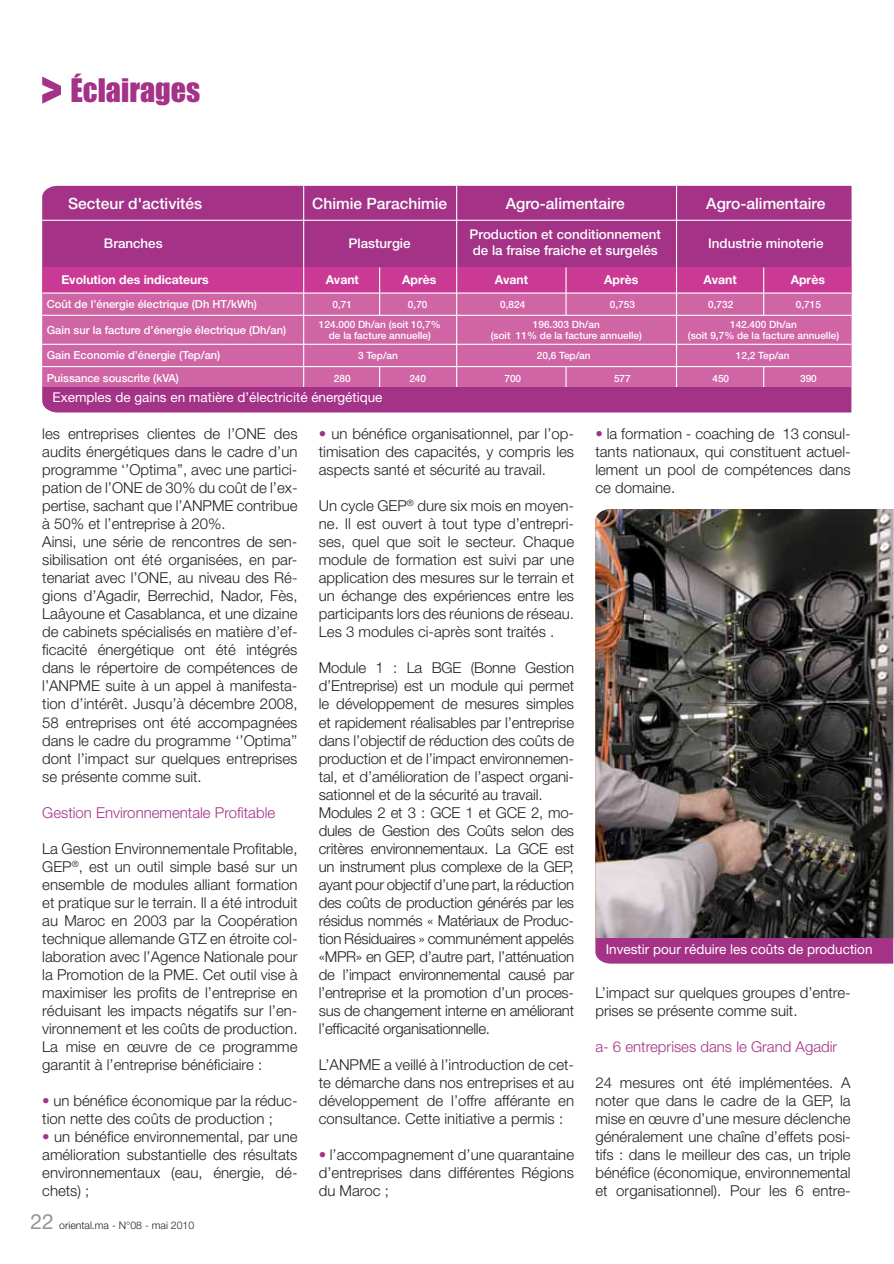
<style>
.page{position:relative;width:894px;height:1264px;background:#fff}
.page>*{position:absolute;margin:0;border:0;box-sizing:border-box;transform-origin:0 0}
.t1{font:30px "Impact";color:#a43287}
.t2{font:500 15.6px "Helvetica Neue";color:#fff}
.t3{font:300 15px/18px "Helvetica Neue";color:#231f20;text-align:justify}
.t4{font:300 15px/18px "Helvetica Neue";letter-spacing:-.02em;color:#231f20}
.t5{font:300 15px "Helvetica Neue";color:#a43287}
.t6{font:13.5px "Helvetica Neue";color:#fff}
.t7{font:500 13.35px/16px "Helvetica Neue";color:#fff}
.t8{font:700 12.3px "Helvetica Neue";color:#fff}
.t9{font:500 11.1px/22.2px "Helvetica Neue";color:#fff}
.t10{font:300 10.5px "Helvetica Neue";color:#231f20}
.t11{font:500 10.05px/11.1px "Helvetica Neue";color:#fff;text-align:center}
.s1{color:#a43287}
.s2{font-weight:400;font-size:21px;color:#939598}
</style>
<div class="page">
<svg style="left:42px;top:76px;width:19px;height:28px"></svg>
<div style="left:42px;top:386px;width:809px;height:26px;background:#a43287"></div>
<div style="left:42px;top:186px;width:809px;height:81px;background:#a43287"></div>
<div style="left:42px;top:268px;width:809px;height:118px;background:#d065a6"></div>
<div style="left:42px;top:268px;width:809px;height:25px;background:#ca3a95"></div>
<hr style="left:303px;top:186px;width:1px;height:200px;background:#fff">
<hr style="left:456px;top:186px;width:1px;height:200px;background:#fff">
<hr style="left:379px;top:267px;width:1px;height:48px;background:#fff">
<hr style="left:42px;top:220px;width:809px;height:1px;background:#fff">
<hr style="left:42px;top:292px;width:809px;height:1px;background:#fff">
<hr style="left:675px;top:186px;width:2px;height:200px;background:#fff">
<hr style="left:42px;top:315px;width:809px;height:1px;background:#fff">
<hr style="left:42px;top:344px;width:809px;height:1px;background:#fff">
<hr style="left:42px;top:366px;width:809px;height:1px;background:#fff">
<hr style="left:565px;top:267px;width:1px;height:48px;background:#fff">
<hr style="left:763px;top:267px;width:1px;height:48px;background:#fff">
<svg style="left:379px;top:367px;width:1px;height:19px"></svg>
<svg style="left:565px;top:367px;width:1px;height:19px"></svg>
<svg style="left:763px;top:367px;width:1px;height:19px"></svg>
<div style="left:595px;top:937px;width:298px;height:26px;background:#a43287"></div>
<img style="left:595px;top:509px;width:298px;height:428px">
<h1 class="t1" style="left:70px;top:74px;width:131px">Éclairages</h1>
<p class="t2" style="left:68px;top:198px;width:135px">Secteur d'activités</p>
<p class="t2" style="left:312px;top:198px;width:136px">Chimie Parachimie</p>
<p class="t2" style="left:505px;top:198px;width:121px">Agro-alimentaire</p>
<p class="t2" style="left:706px;top:198px;width:121px">Agro-alimentaire</p>
<p class="t7" style="left:104px;top:237px;width:60px">Branches</p>
<p class="t7" style="left:348px;top:237px;width:63px">Plasturgie</p>
<p class="t7" style="left:469px;top:228px;width:193px">Production et conditionnement de la fraise fraiche et surgelés</p>
<p class="t7" style="left:708px;top:237px;width:117px">Industrie minoterie</p>
<p class="t8" style="left:61px;top:272px;width:149px">Evolution des indicateurs</p>
<p class="t9" style="left:47px;top:294px;width:212px">Coût de l’énergie électrique (Dh HT/kWh)</p>
<p class="t9" style="left:47px;top:320px;width:241px">Gain sur la facture d’énergie électrique (Dh/an)</p>
<p class="t9" style="left:47px;top:346px;width:175px">Gain Economie d’énergie (Tep/an)<br>Puissance souscrite (kVA)</p>
<p class="t8" style="left:326px;top:272px;width:35px">Avant</p>
<p class="t8" style="left:402px;top:272px;width:36px">Après</p>
<p class="t8" style="left:494px;top:272px;width:35px">Avant</p>
<p class="t8" style="left:604px;top:272px;width:36px">Après</p>
<p class="t8" style="left:703px;top:272px;width:35px">Avant</p>
<p class="t8" style="left:790px;top:272px;width:36px">Après</p>
<p class="t11" style="left:408px;top:300px;width:21px">0,70</p>
<p class="t11" style="left:500px;top:300px;width:27px">0,824</p>
<p class="t11" style="left:609px;top:300px;width:27px">0,753</p>
<p class="t11" style="left:708px;top:300px;width:27px">0,732</p>
<p class="t11" style="left:795px;top:300px;width:27px">0,715</p>
<p class="t11" style="left:319px;top:296px;width:123px;line-height:19.6px;text-align:left;text-indent:14px">0,71<br>124.000 Dh/an (soit 10,7%</p>
<p class="t11" style="left:329px;top:331px;width:103px">de la facture annuelle)</p>
<p class="t11" style="left:490px;top:320px;width:153px">196.303 Dh/an<br>(soit 11% de la facture annuelle)</p>
<p class="t11" style="left:687px;top:320px;width:153px">142.400 Dh/an<br>(soit 9,7% de la facture annuelle)</p>
<p class="t11" style="left:358px;top:351px;width:41px">3 Tep/an</p>
<p class="t11" style="left:536px;top:351px;width:55px">20,6 Tep/an</p>
<p class="t11" style="left:735px;top:351px;width:55px">12,2 Tep/an</p>
<p class="t11" style="left:334px;top:374px;width:18px">280</p>
<p class="t11" style="left:409px;top:374px;width:18px">240</p>
<p class="t11" style="left:504px;top:374px;width:18px">700</p>
<p class="t11" style="left:712px;top:374px;width:18px">450</p>
<p class="t11" style="left:800px;top:374px;width:18px">390</p>
<p class="t11" style="left:614px;top:374px;width:18px">577</p>
<p class="t6" style="left:53px;top:392px;width:331px">Exemples de gains en matière d’électricité énergétique</p>
<p class="t3" style="left:42px;top:427px;width:257px;text-align:left">les entreprises clientes de l’ONE des audits énergétiques dans le cadre d’un programme ‘’Optima’’, avec une partici&shy;pation de l’ONE de 30% du coût de l’ex&shy;pertise, sachant que l’ANPME contribue à 50% et l’entreprise à 20%.<br>Ainsi, une série de rencontres de sen&shy;sibilisation ont été organisées, en par&shy;tenariat avec l’ONE, au niveau des Ré&shy;gions d’Agadir, Berrechid, Nador, Fès, Laâyoune et Casablanca, et une dizaine de cabinets spécialisés en matière d’ef&shy;ficacité énergétique ont été intégrés dans le répertoire de compétences de l’ANPME suite à un appel à manifesta&shy;tion d’intérêt. Jusqu’à décembre 2008, 58 entreprises ont été accompagnées dans le cadre du programme ‘’Optima’’ dont l’impact sur quelques entreprises se présente comme suit.</p>
<p class="t5" style="left:42px;top:806px;width:234px">Gestion Environnementale Profitable</p>
<p class="t3" style="left:42px;top:841px;width:257px">La Gestion Environnementale Profitable, GEP<sup>®</sup>, est un outil simple basé sur un ensemble de modules alliant formation et pratique sur le terrain. Il a été introduit au Maroc en 2003 par la Coopération technique allemande GTZ en étroite col&shy;laboration avec l’Agence Nationale pour la Promotion de la PME. Cet outil vise à maximiser les profits de l’entreprise en réduisant les impacts négatifs sur l’en&shy;vironnement et les coûts de production.<br>La mise en œuvre de ce programme garantit à l’entreprise bénéficiaire :</p>
<p class="t3" style="left:42px;top:1093px;width:257px"><span class="s1">•</span> un bénéfice économique par la réduc&shy;tion nette des coûts de production ;</p>
<p class="t3" style="left:42px;top:1129px;width:257px"><span class="s1">•</span> un bénéfice environnemental, par une amélioration substantielle des résultats environnementaux (eau, énergie, dé&shy;chets) ;</p>
<p class="t10" style="left:31px;top:1221px;width:165px"><span class="s2">22</span> oriental.ma - N°08 - mai 2010</p>
<p class="t3" style="left:319px;top:427px;width:257px"><span class="s1">•</span> un bénéfice organisationnel, par l’op&shy;timisation des capacités, y compris les aspects santé et sécurité au travail.</p>
<p class="t3" style="left:319px;top:499px;width:257px">Un cycle GEP<sup>®</sup> dure six mois en moyen&shy;ne. Il est ouvert à tout type d’entrepri&shy;ses, quel que soit le secteur. Chaque module de formation est suivi par une application des mesures sur le terrain et un échange des expériences entre les participants lors des réunions de réseau.<br>Les 3 modules ci-après sont traités .</p>
<p class="t4" style="left:319px;top:661px;width:257px">Module 1 : La BGE (Bonne Gestion d’Entreprise) est un module qui permet le développement de mesures simples et rapidement réalisables par l’entreprise dans l’objectif de réduction des coûts de production et de l’impact environnemen&shy;tal, et d’amélioration de l’aspect organi&shy;sationnel et de la sécurité au travail.<br>Modules 2 et 3 : GCE 1 et GCE 2, mo&shy;dules de Gestion des Coûts selon des critères environnementaux. La GCE est un instrument plus complexe de la GEP, ayant pour objectif d’une part, la réduction des coûts de production générés par les résidus nommés « Matériaux de Produc&shy;tion Résiduaires » communément appelés «MPR» en GEP, d’autre part, l’atténuation de l’impact environnemental causé par l’entreprise et la promotion d’un proces&shy;sus de changement interne en améliorant l’efficacité organisationnelle.</p>
<p class="t3" style="left:319px;top:1057px;width:257px">L’ANPME a veillé à l’introduction de cet&shy;te démarche dans nos entreprises et au développement de l’offre afférante en consultance. Cette initiative a permis :</p>
<p class="t3" style="left:319px;top:1147px;width:257px"><span class="s1">•</span> l’accompagnement d’une quarantaine d’entreprises dans différentes Régions du Maroc ;</p>
<p class="t3" style="left:595px;top:427px;width:257px"><span class="s1">•</span> la formation - coaching de 13 consul&shy;tants nationaux, qui constituent actuel&shy;lement un pool de compétences dans ce domaine.</p>
<p class="t6" style="left:605px;top:944px;width:268px">Investir pour réduire les coûts de production</p>
<p class="t3" style="left:595px;top:985px;width:257px">L’impact sur quelques groupes d’entre&shy;prises se présente comme suit.</p>
<p class="t5" style="left:595px;top:1040px;width:243px">a- 6 entreprises dans le Grand Agadir</p>
<p class="t3" style="left:595px;top:1075px;width:257px">24 mesures ont été implémentées. A noter que dans le cadre de la GEP, la mise en œuvre d’une mesure déclenche généralement une chaîne d’effets posi&shy;tifs : dans le meilleur des cas, un triple bénéfice (économique, environnemental et organisationnel). Pour les 6 entre-</p>
</div>
